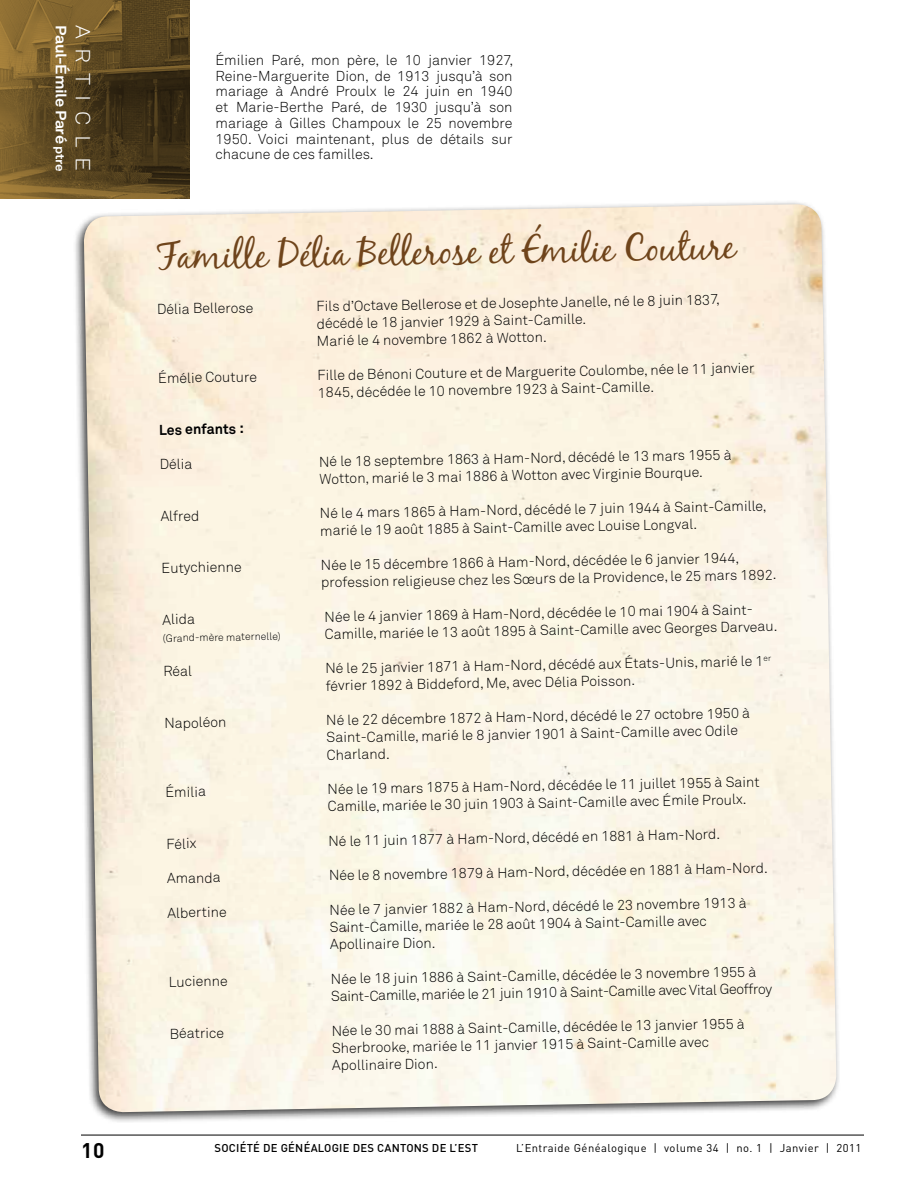
<style>
.page{position:relative;width:918px;height:1188px;background:#fff}
.page>*{position:absolute;margin:0;border:0;box-sizing:border-box;transform-origin:0 0}
.t1{font:37.5px "Black Jack";color:#6f441b}
.t2{font:700 21px "DIN";color:#000}
.t3{font:300 20.25px "Akkurat";letter-spacing:.44em;color:#fff;scale:1.11 1}
.t4{font:700 14.85px "Akkurat";letter-spacing:-.025em;color:#fff;scale:1.11 1}
.t5{font:300 14.25px/17.2px "Akkurat";color:#000}
.t6{font:700 14.25px "Akkurat";color:#000}
.t7{font:700 12.15px "Akkurat";color:#fff;scale:1.11 1}
.t8{font:11.25px "DIN";letter-spacing:.04em;color:#000}
.t9{font:500 11.25px "DIN";letter-spacing:.02em;color:#000}
.t10{font:300 10.5px "Akkurat";color:#000}
</style>
<div class="page">
<hr style="left:81px;top:1135px;width:783px;height:1px;background:#000">
<svg style="left:0;top:0;width:190px;height:198px;background:#604b22"></svg>
<div style="left:72px;top:200px;width:769px;height:924px;background:#000;opacity:.75"></div>
<img style="left:84px;top:204px;width:753px;height:909px">
<p class="t4" style="left:71px;top:25px;width:109px;rotate:90deg">Paul-Émile Paré</p>
<h3 class="t3" style="left:95px;top:25px;width:133px;rotate:90deg">ARTICLE</h3>
<p class="t7" style="left:68px;top:146px;width:24px;rotate:90deg">ptre</p>
<p class="t5" style="left:216px;top:52px;width:299px;line-height:15.8px;text-align:justify">Émilien Paré, mon père, le 10 janvier 1927, Reine-Marguerite Dion, de 1913 jusqu’à son mariage à André Proulx le 24 juin en 1940 et Marie-Berthe Paré, de 1930 jusqu’à son mariage à Gilles Champoux le 25 novembre 1950. Voici maintenant, plus de détails sur chacune de ces familles.</p>
<h1 class="t1" style="left:156px;top:233px;width:581px;rotate:-1deg">Famille Délia Bellerose et Émilie Couture</h1>
<p class="t5" style="left:157px;top:301px;width:98px;rotate:-1deg">Délia Bellerose</p>
<p class="t5" style="left:316px;top:298px;width:405px;rotate:-1deg">Fils d’Octave Bellerose et de Josephte Janelle, né le 8 juin 1837, décédé le 18 janvier 1929 à Saint-Camille.<br>Marié le 4 novembre 1862 à Wotton.</p>
<p class="t5" style="left:158px;top:370px;width:100px;rotate:-1deg">Émélie Couture</p>
<p class="t5" style="left:317px;top:367px;width:439px;rotate:-1deg">Fille de Bénoni Couture et de Marguerite Coulombe, née le 11 janvier<br>1845, décédée le 10 novembre 1923 à Saint-Camille.</p>
<p class="t6" style="left:159px;top:421px;width:86px;rotate:-1deg">Les enfants :</p>
<p class="t5" style="left:160px;top:456px;width:34px;rotate:-1deg">Délia</p>
<p class="t5" style="left:319px;top:453px;width:414px;rotate:-1deg">Né le 18 septembre 1863 à Ham-Nord, décédé le 13 mars 1955 à<br>Wotton, marié le 3 mai 1886 à Wotton avec Virginie Bourque.</p>
<p class="t5" style="left:160px;top:508px;width:40px;rotate:-1deg">Alfred</p>
<p class="t5" style="left:320px;top:505px;width:448px;rotate:-1deg">Né le 4 mars 1865 à Ham-Nord, décédé le 7 juin 1944 à Saint-Camille, marié le 19 août 1885 à Saint-Camille avec Louise Longval.</p>
<p class="t5" style="left:161px;top:560px;width:82px;rotate:-1deg">Eutychienne</p>
<p class="t5" style="left:321px;top:557px;width:457px;rotate:-1deg">Née le 15 décembre 1866 à Ham-Nord, décédée le 6 janvier 1944, profession religieuse chez les Sœurs de la Providence, le 25 mars 1892.</p>
<p class="t5" style="left:162px;top:611px;width:34px;rotate:-1deg">Alida</p>
<p class="t5" style="left:324px;top:608px;width:430px;rotate:-1deg">Née le 4 janvier 1869 à Ham-Nord, décédée le 10 mai 1904 à Saint-</p>
<p class="t10" style="left:163px;top:632px;width:120px;rotate:-1deg">(Grand-mère maternelle)</p>
<p class="t5" style="left:325px;top:626px;width:454px;rotate:-1deg">Camille, mariée le 13 août 1895 à Saint-Camille avec Georges Darveau.</p>
<p class="t5" style="left:163px;top:663px;width:30px;rotate:-1deg">Réal</p>
<p class="t5" style="left:325px;top:660px;width:448px;rotate:-1deg">Né le 25 janvier 1871 à Ham-Nord, décédé aux États-Unis, marié le 1<sup>er </sup>février 1892 à Biddeford, Me, avec Délia Poisson.</p>
<p class="t5" style="left:164px;top:715px;width:64px;rotate:-1deg">Napoléon</p>
<p class="t5" style="left:326px;top:712px;width:425px;rotate:-1deg">Né le 22 décembre 1872 à Ham-Nord, décédé le 27 octobre 1950 à<br>Saint-Camille, marié le 8 janvier 1901 à Saint-Camille avec Odile<br>Charland.</p>
<p class="t5" style="left:165px;top:784px;width:42px;rotate:-1deg">Émilia</p>
<p class="t5" style="left:327px;top:781px;width:434px;rotate:-1deg">Née le 19 mars 1875 à Ham-Nord, décédée le 11 juillet 1955 à Saint<br>Camille, mariée le 30 juin 1903 à Saint-Camille avec Émile Proulx.</p>
<p class="t5" style="left:166px;top:835px;width:32px;rotate:-1deg">Félix</p>
<p class="t5" style="left:328px;top:833px;width:393px;rotate:-1deg">Né le 11 juin 1877 à Ham-Nord, décédé en 1881 à Ham-Nord.</p>
<p class="t5" style="left:167px;top:870px;width:55px;rotate:-1deg">Amanda</p>
<p class="t5" style="left:329px;top:867px;width:440px;rotate:-1deg">Née le 8 novembre 1879 à Ham-Nord, décédée en 1881 à Ham-Nord.</p>
<p class="t5" style="left:167px;top:904px;width:61px;rotate:-1deg">Albertine</p>
<p class="t5" style="left:329px;top:902px;width:419px;rotate:-1deg">Née le 7 janvier 1882 à Ham-Nord, décédé le 23 novembre 1913 à<br>Saint-Camille, mariée le 28 août 1904 à Saint-Camille avec<br>Apollinaire Dion.</p>
<p class="t5" style="left:169px;top:973px;width:61px;rotate:-1deg">Lucienne</p>
<p class="t5" style="left:331px;top:971px;width:443px;rotate:-1deg">Née le 18 juin 1886 à Saint-Camille, décédée le 3 novembre 1955 à<br>Saint-Camille, mariée le 21 juin 1910 à Saint-Camille avec Vital Geoffroy</p>
<p class="t5" style="left:170px;top:1025px;width:56px;rotate:-1deg">Béatrice</p>
<p class="t5" style="left:331px;top:1022px;width:415px;rotate:-1deg">Née le 30 mai 1888 à Saint-Camille, décédée le 13 janvier 1955 à<br>Sherbrooke, mariée le 11 janvier 1915 à Saint-Camille avec<br>Apollinaire Dion.</p>
<h2 class="t2" style="left:81px;top:1136px;width:25px">10</h2>
<p class="t9" style="left:214px;top:1140px;width:265px">SOCIÉTÉ DE GÉNÉALOGIE DES CANTONS DE L’EST</p>
<p class="t8" style="left:516px;top:1141px;width:347px">L’Entraide Généalogique | volume 34 | no. 1 | Janvier | 2011</p>
</div>
